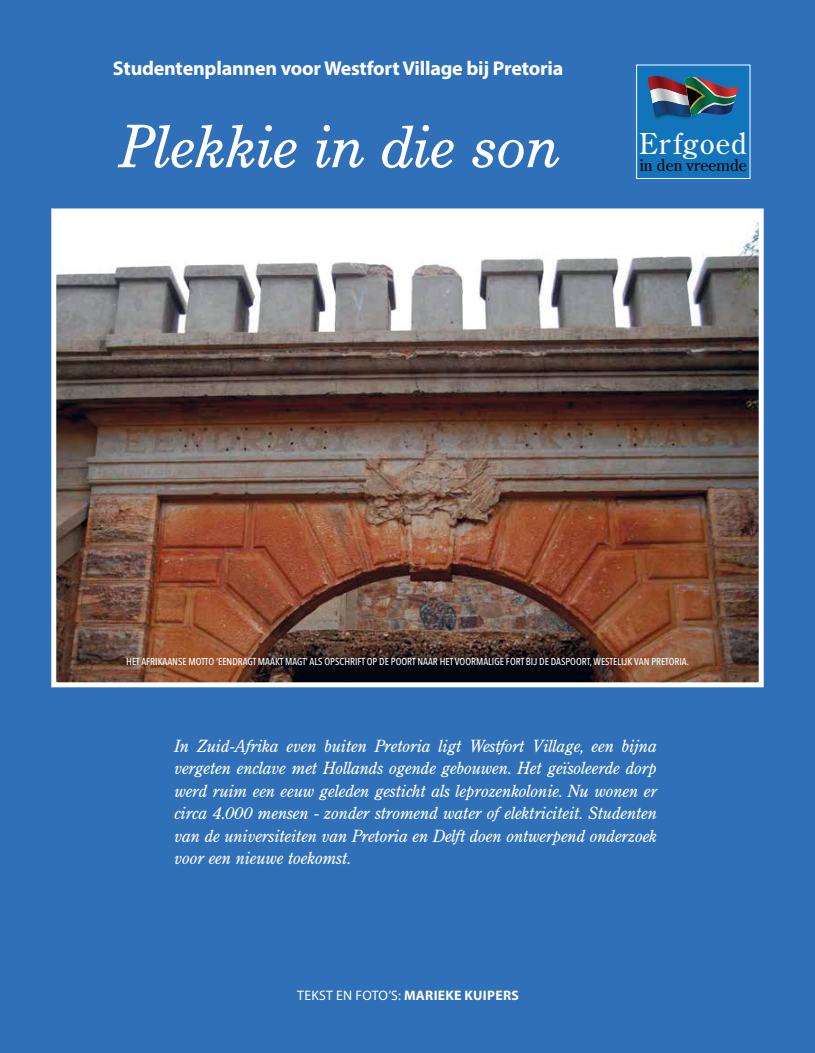
<style>
.page{position:relative;width:815px;height:1053px;background:#fff}
.page>*{position:absolute;margin:0;border:0;box-sizing:border-box;transform-origin:0 0}
.t1{font:italic 60px "Century ATF Schoolbook BQ";letter-spacing:-.01em;color:#fff}
.t2{font:28.75px "Century Old Style Std";letter-spacing:.035em;color:#fff}
.t3{font:700 20px "Myriad Pro";letter-spacing:-.01em;color:#fff}
.t4{font:italic 17.5px/22.5px "Century ATF Old Style BQ";color:#fff;text-align:justify}
.t5{font:16px "Century Old Style Std";color:#000001}
.t6{font:13.75px "Myriad Pro";letter-spacing:.02em;color:#fff}
.t7{font:500 10px "Avenir Next Condensed";color:#fff}
.s1{font-weight:700}
</style>
<div class="page">
<div style="left:0;top:0;width:815px;height:1052px;background:#2f70b8"></div>
<img style="left:57px;top:214px;width:701px;height:467px">
<div style="left:51px;top:208px;width:713px;height:479px;border:5px solid #fff"></div>
<svg style="left:638px;top:67px;width:110px;height:110px;background:#246da4"></svg>
<div style="left:636px;top:65px;width:114px;height:114px;border:1px solid #fff"></div>
<p class="t3" style="left:113px;top:61px;width:452px">Studentenplannen voor Westfort Village bij Pretoria</p>
<h1 class="t1" style="left:118px;top:111px;width:443px">Plekkie in die son</h1>
<h2 class="t2" style="left:639px;top:132px;width:109px">Erfgoed</h2>
<p class="t5" style="left:640px;top:159px;width:109px">in den vreemde</p>
<p class="t7" style="left:126px;top:654px;width:564px">HET AFRIKAANSE MOTTO ‘EENDRAGT MAAKT MAGT’ ALS OPSCHRIFT OP DE POORT NAAR HET VOORMALIGE FORT BIJ DE DASPOORT, WESTELIJK VAN PRETORIA.</p>
<p class="t4" style="left:174px;top:736px;width:484px">In Zuid-Afrika even buiten Pretoria ligt Westfort Village, een bijna vergeten enclave met Hollands ogende gebouwen. Het geïsoleerde dorp werd ruim een eeuw geleden gesticht als leprozenkolonie. Nu wonen er circa 4.000 mensen - zonder stromend water of elektriciteit. Studenten van de universiteiten van Pretoria en Delft doen ontwerpend onderzoek voor een nieuwe toekomst.</p>
<p class="t6" style="left:297px;top:989px;width:223px">TEKST EN FOTO’S: <span class="s1">MARIEKE KUIPERS</span></p>
</div>
